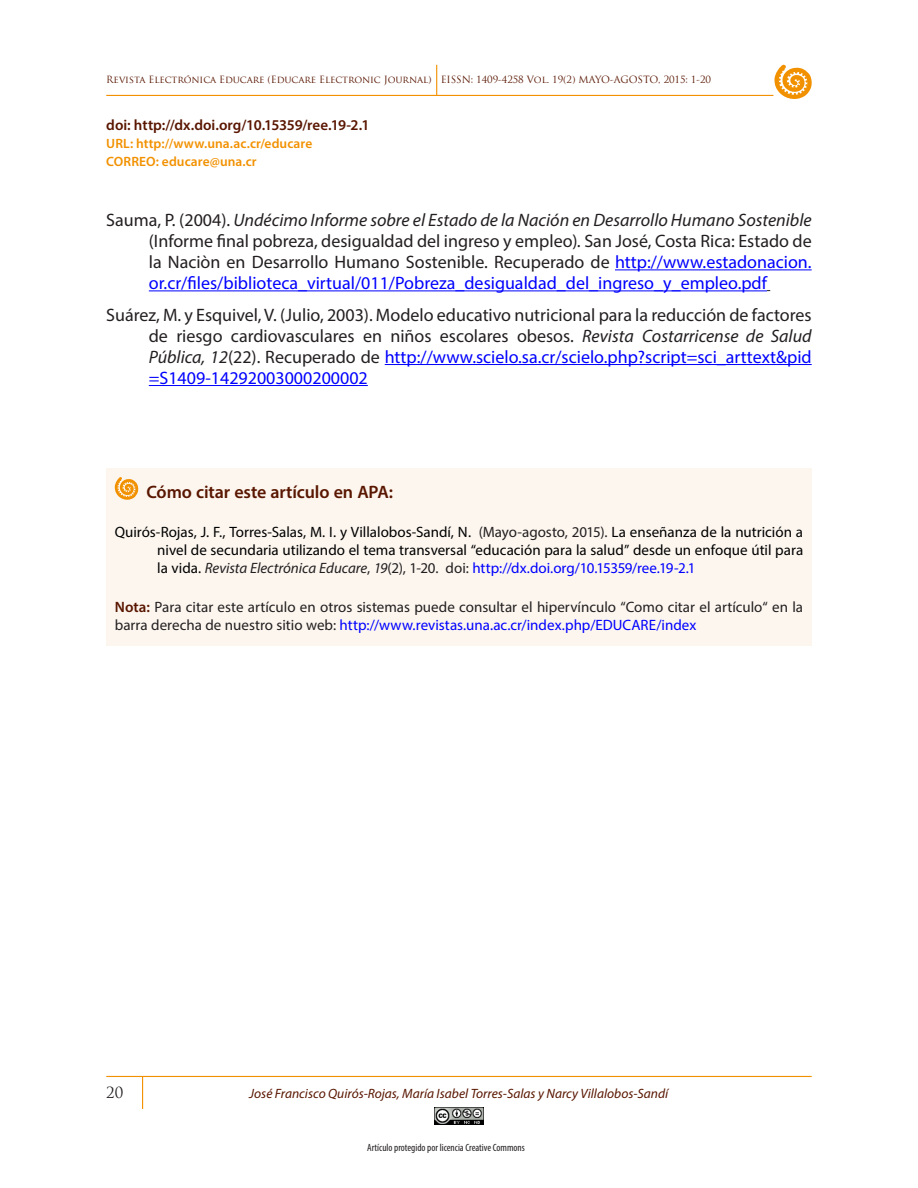
<style>
.page{position:relative;width:918px;height:1188px;background:#fff}
.page>*{position:absolute;margin:0;border:0;box-sizing:border-box;transform-origin:0 0}
.REFERENCIAS{font:18px/21px "Myriad Pro";color:#231f20;text-align:justify}
._1-TITULO_PRINCIPAL{font:600 18px "Myriad Pro";letter-spacing:-.01em;color:#591600}
._1-TITULO_PRINCIPAL-2{font:15px/18px "Myriad Pro";color:#000;text-align:justify}
._1-TITULO_PRINCIPAL-3{font:15px/18px "Myriad Pro";color:#231f20}
.t1{font:600 15px "Myriad Pro";color:#591600}
.t2{font:15px "Trajan Pro";color:#231f20}
.t3{font:italic 13.5px "Myriad Pro";color:#591600}
.t4{font:600 13.5px/18px "Myriad Pro";letter-spacing:.005em;color:#f29100}
.t5{font:condensed 10.5px "Myriad Pro";color:#231f20}
.t6{font:9.75px "Trajan Pro";letter-spacing:-.01em;color:#591600}
.s1{font-style:italic}
.s2{color:#00f}
.s3{color:#231f20}
.s4{font-style:italic;color:#231f20}
.s5{font-weight:600;color:#591600}
</style>
<div class="page">
<hr style="left:106px;top:1076px;width:706px;height:1px;background:#f29100">
<hr style="left:142px;top:1076px;width:1px;height:33px;background:#f29100">
<hr style="left:106px;top:95px;width:667px;height:1px;background:#f29100">
<hr style="left:436px;top:65px;width:1px;height:31px;background:#f29100">
<svg style="left:774px;top:64px;width:38px;height:35px"></svg>
<img style="left:434px;top:1107px;width:50px;height:18px">
<hr style="left:615px;top:269px;width:197px;height:1px;background:#00f">
<hr style="left:149px;top:290px;width:618px;height:1px;background:#00f">
<hr style="left:385px;top:364px;width:427px;height:1px;background:#00f">
<hr style="left:149px;top:385px;width:219px;height:1px;background:#00f">
<div style="left:106px;top:469px;width:706px;height:177px;background:#fcf6ef"></div>
<svg style="left:115px;top:477px;width:24px;height:23px"></svg>
<p class="t6" style="left:106px;top:73px;width:606px">Revista Electrónica Educare (Educare Electronic Journal) EISSN: 1409-4258 Vol. 19(2) MAYO-AGOSTO, 2015: 1-20</p>
<p class="t1" style="left:106px;top:115px;width:265px">doi: http://dx.doi.org/10.15359/ree.19-2.1</p>
<p class="t4" style="left:106px;top:134px;width:208px">URL: http://www.una.ac.cr/educare<br>CORREO: educare@una.cr</p>
<p class="REFERENCIAS" style="left:149px;top:209px;width:664px;text-indent:-43px">Sauma, P. (2004). <span class="s1">Undécimo Informe sobre el Estado de la Nación en Desarrollo Humano Sostenible </span>(Informe final pobreza, desigualdad del ingreso y empleo)<span class="s1">.</span> San José, Costa Rica: Estado de la Naciòn en Desarrollo Humano Sostenible. Recuperado de <span class="s2">http://www.estadonacion. or.cr/files/biblioteca_virtual/011/Pobreza_desigualdad_del_ingreso_y_empleo.pdf</span></p>
<p class="REFERENCIAS" style="left:149px;top:304px;width:664px;text-indent:-43px">Suárez, M. y Esquivel, V. (Julio, 2003). Modelo educativo nutricional para la reducción de factores de riesgo cardiovasculares en niños escolares obesos. <span class="s1">Revista Costarricense de Salud Pública, 12</span>(22). Recuperado de <span class="s2">http://www.scielo.sa.cr/scielo.php?script=sci_arttext&amp;pid =S1409-14292003000200002</span></p>
<p class="_1-TITULO_PRINCIPAL" style="left:146px;top:480px;width:248px">Cómo citar este artículo en APA:</p>
<p class="_1-TITULO_PRINCIPAL-2" style="left:157px;top:523px;width:647px;text-indent:-43px">Quirós-Rojas, J. F., Torres-Salas, M. I. y Villalobos-Sandí, N. <span class="s3">(Mayo-agosto, 2015).</span> La enseñanza de la nutrición a nivel de secundaria utilizando el tema transversal “educación para la salud” desde un enfoque útil para la vida. <span class="s4">Revista Electrónica Educare</span><span class="s3">,</span> <span class="s4">19</span><span class="s3">(2), 1-20. doi:</span> <span class="s2">http://dx.doi.org/10.15359/ree.19-2.1</span></p>
<p class="_1-TITULO_PRINCIPAL-3" style="left:115px;top:598px;width:690px"><span class="s5">Nota:</span> Para citar este artículo en otros sistemas puede consultar el hipervínculo “Como citar el artículo“ en la barra derecha de nuestro sitio web: <span class="s2">http://www.revistas.una.ac.cr/index.php/EDUCARE/index</span></p>
<p class="t2" style="left:106px;top:1083px;width:19px">20</p>
<p class="t3" style="left:249px;top:1085px;width:420px">José Francisco Quirós-Rojas, María Isabel Torres-Salas y Narcy Villalobos-Sandí</p>
<p class="t5" style="left:367px;top:1141px;width:159px">Artículo protegido por licencia Creative Commons</p>
</div>
